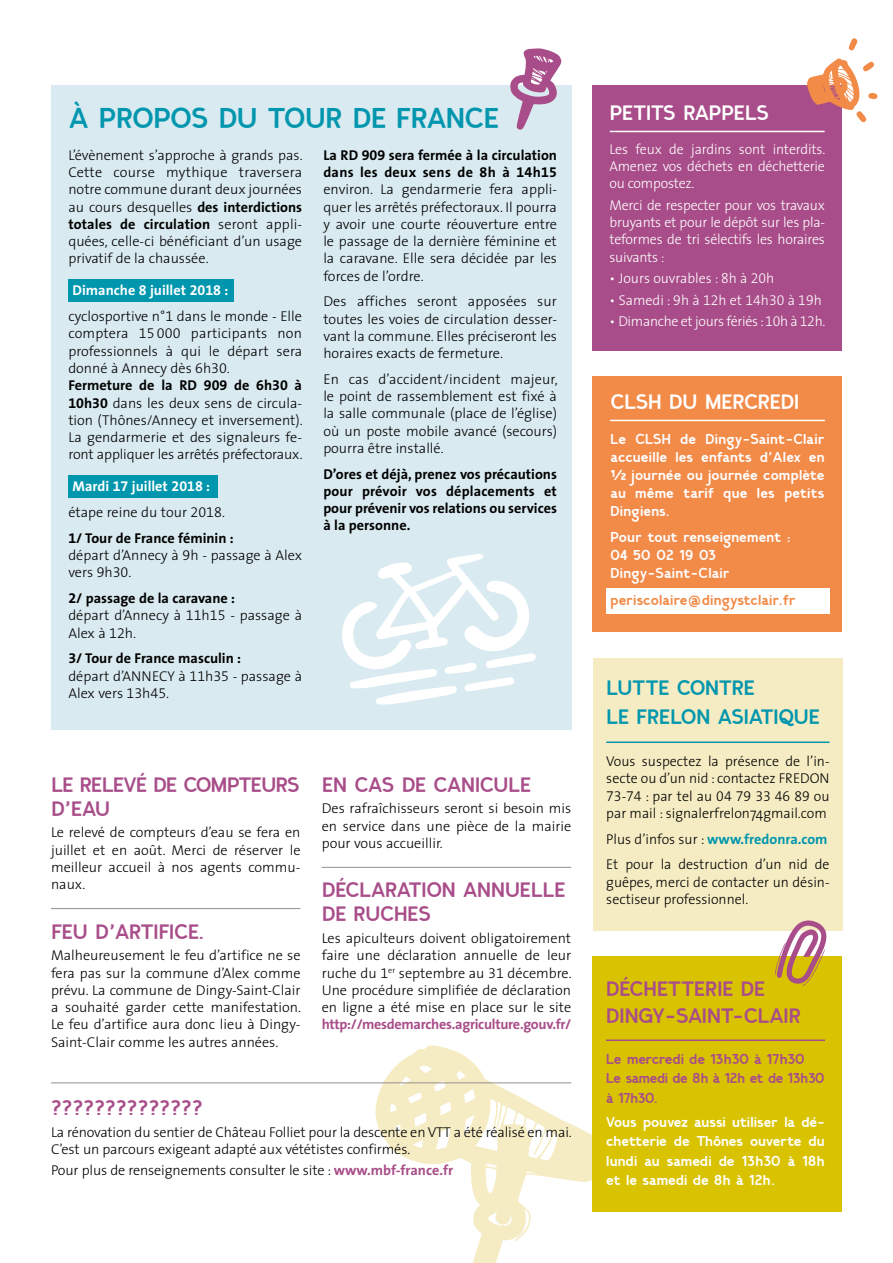
<style>
.page{position:relative;width:893px;height:1263px;background:#fff}
.page>*{position:absolute;margin:0;border:0;box-sizing:border-box;transform-origin:0 0}
.t1{font:700 33px "Calvin";letter-spacing:-.04em;color:#0096ae}
.t2{font:700 24px/24px "Calvin";letter-spacing:-.04em;color:#a84d89}
.t3{font:700 24px/28.8px "Calvin";letter-spacing:-.04em;color:#0096ae}
.t4{font:700 24px "Calvin";letter-spacing:-.04em;color:#fff}
.t5{font:700 16.5px/18px "Calvin";letter-spacing:-.03em;color:#fff;text-align:justify}
.t6{font:700 16.5px/19.5px "Calvin";letter-spacing:-.045em;color:#a84d89}
.t7{font:700 16.5px "Calvin";letter-spacing:-.03em;color:#f28a48}
.t8{font:300 14.25px/17.2px "The Sans";color:#000}
.t9{font:300 14.25px/17.2px "The Sans";letter-spacing:-.015em;color:#fff;text-align:justify}
.t10{font:700 14.25px/17.2px "The Sans";color:#000}
.t11{font:700 14.25px "The Sans";letter-spacing:-.02em;color:#a84d89}
.t12{font:14.25px "The Sans Light Expert";color:#000}
.s1{font-weight:700}
.s2{font-weight:700;color:#fff}
.s3{font-family:"The Sans Bold Expert";font-weight:400;color:#fff}
.s4{font-family:"The Sans Light Expert";font-weight:400}
.s5{font-family:"The Sans Bold Expert";font-weight:400}
.s6{color:#fff}
.s7{font-weight:300}
.s8{font-weight:700;color:#a84d89}
.s9{font-family:"The Sans";font-weight:300}
.s10{font-weight:700;color:#0096ae}
</style>
<div class="page">
<svg style="left:375px;top:1045px;width:217px;height:218px"></svg>
<hr style="left:51px;top:1082px;width:520px;height:1px;background:#93918a">
<hr style="left:322px;top:867px;width:249px;height:1px;background:#93918a">
<div style="left:592px;top:85px;width:250px;height:266px;background:#a84d89"></div>
<hr style="left:610px;top:131px;width:215px;height:1px;background:#fff">
<svg style="left:807px;top:38px;width:71px;height:84px"></svg>
<div style="left:51px;top:85px;width:520px;height:645px;background:#d9eaf0"></div>
<svg style="left:510px;top:48px;width:51px;height:82px"></svg>
<hr style="left:51px;top:908px;width:249px;height:1px;background:#93918a">
<div style="left:593px;top:658px;width:249px;height:273px;background:#f5ecc3"></div>
<hr style="left:606px;top:741px;width:223px;height:2px;background:#0096ae">
<div style="left:68px;top:279px;width:166px;height:23px;background:#0096ae"></div>
<div style="left:68px;top:475px;width:150px;height:23px;background:#0096ae"></div>
<svg style="left:342px;top:553px;width:194px;height:152px"></svg>
<div style="left:593px;top:377px;width:249px;height:255px;background:#f28a48"></div>
<hr style="left:610px;top:420px;width:215px;height:1px;background:#fff">
<div style="left:606px;top:588px;width:223px;height:26px;background:#fff"></div>
<div style="left:592px;top:957px;width:250px;height:255px;background:#d9c300"></div>
<hr style="left:606px;top:1039px;width:219px;height:2px;background:#a84d89">
<svg style="left:775px;top:920px;width:52px;height:66px"></svg>
<h1 class="t1" style="left:68px;top:101px;width:432px">À PROPOS DU TOUR DE FRANCE</h1>
<p class="t8" style="left:68px;top:146px;width:236px;text-align:justify">L’évènement s’approche à grands pas.<br>Cette course mythique traversera notre commune durant deux journées au cours desquelles <span class="s1">des interdictions totales de circulation</span> seront appli&shy;quées, celle-ci bénéficiant d’un usage privatif de la chaussée.</p>
<p class="t8" style="left:68px;top:277px;width:235px;line-height:25.8px"><span class="s2">Dimanche</span> <span class="s3">8</span> <span class="s2">juillet</span> <span class="s3">2018</span> <span class="s2">: </span>cyclosportive n°<span class="s4">1</span> dans le monde - Elle</p>
<p class="t8" style="left:68px;top:325px;width:236px">comptera <span class="s4">15 000</span> participants non professionnels à qui le départ sera donné à Annecy dès <span class="s4">6</span>h<span class="s4">30</span>.<br><span class="s1">Fermeture de la RD</span> <span class="s5">909</span> <span class="s1">de</span> <span class="s5">6</span><span class="s1">h</span><span class="s5">30</span> <span class="s1">à </span><span class="s5">10</span><span class="s1">h</span><span class="s5">30</span> dans les deux sens de circula&shy;tion (Thônes/Annecy et inversement).<br>La gendarmerie et des signaleurs fe&shy;ront appliquer les arrêtés préfectoraux.</p>
<p class="t10" style="left:68px;top:473px;width:167px;line-height:25.8px"><span class="s6">Mardi</span> <span class="s3">17</span> <span class="s6">juillet</span> <span class="s3">2018</span> <span class="s6">: </span><span class="s7">étape reine du tour</span> <span class="s4">2018</span><span class="s7">.<br></span><span class="s5">1</span>/ Tour de France féminin :</p>
<p class="t8" style="left:68px;top:546px;width:235px">départ d’Annecy à <span class="s4">9</span>h - passage à Alex vers <span class="s4">9</span>h<span class="s4">30</span>.</p>
<p class="t8" style="left:68px;top:589px;width:235px"><span class="s5">2</span><span class="s1">/ passage de la caravane :<br></span>départ d’Annecy à <span class="s4">11</span>h<span class="s4">15</span> - passage à<br>Alex à <span class="s4">12</span>h.</p>
<p class="t8" style="left:68px;top:649px;width:235px"><span class="s5">3</span><span class="s1">/ Tour de France masculin :<br></span>départ d’ANNECY à <span class="s4">11</span>h<span class="s4">35</span> - passage à<br>Alex vers <span class="s4">13</span>h<span class="s4">45</span>.</p>
<p class="t8" style="left:323px;top:146px;width:235px;text-align:justify"><span class="s1">La RD</span> <span class="s5">909</span> <span class="s1">sera fermée à la circulation dans les deux sens de</span> <span class="s5">8</span><span class="s1">h à</span> <span class="s5">14</span><span class="s1">h</span><span class="s5">15 </span>environ. La gendarmerie fera appli&shy;quer les arrêtés préfectoraux. Il pourra y avoir une courte réouverture entre le passage de la dernière féminine et la caravane. Elle sera décidée par les forces de l’ordre.</p>
<p class="t8" style="left:323px;top:292px;width:235px;text-align:justify">Des affiches seront apposées sur toutes les voies de circulation desser&shy;vant la commune. Elles préciseront les horaires exacts de fermeture.</p>
<p class="t8" style="left:323px;top:370px;width:236px;text-align:justify">En cas d’accident/incident majeur, le point de rassemblement est fixé à la salle communale (place de l’église) où un poste mobile avancé (secours) pourra être installé.</p>
<p class="t10" style="left:323px;top:465px;width:235px;text-align:justify">D’ores et déjà, prenez vos précautions pour prévoir vos déplacements et pour prévenir vos relations ou services à la personne.</p>
<h2 class="t2" style="left:51px;top:774px;width:251px">LE RELEVÉ DE COMPTEURS<br>D’EAU</h2>
<p class="t8" style="left:51px;top:823px;width:251px;text-align:justify">Le relevé de compteurs d’eau se fera en juillet et en août. Merci de réserver le meilleur accueil à nos agents commu&shy;naux.</p>
<h2 class="t2" style="left:51px;top:921px;width:155px">FEU D’ARTIFICE.</h2>
<p class="t8" style="left:51px;top:946px;width:252px;text-align:justify">Malheureusement le feu d’artifice ne se fera pas sur la commune d’Alex comme prévu. La commune de Dingy-Saint-Clair a souhaité garder cette manifestation.<br>Le feu d’artifice aura donc lieu à Dingy-Saint-Clair comme les autres années.</p>
<h2 class="t2" style="left:322px;top:774px;width:211px">EN CAS DE CANICULE</h2>
<p class="t8" style="left:322px;top:799px;width:251px;text-align:justify">Des rafraîchisseurs seront si besoin mis en service dans une pièce de la mairie pour vous accueillir.</p>
<h2 class="t2" style="left:322px;top:880px;width:245px">DÉCLARATION ANNUELLE<br>DE RUCHES</h2>
<p class="t8" style="left:322px;top:929px;width:252px;text-align:justify">Les apiculteurs doivent obligatoirement faire une déclaration annuelle de leur ruche du <span class="s4">1</span><sup>er</sup> septembre au <span class="s4">31</span> décembre.<br>Une procédure simplifiée de déclaration en ligne a été mise en place sur le site</p>
<p class="t11" style="left:322px;top:1012px;width:251px">http://mesdemarches.agriculture.gouv.fr/</p>
<h2 class="t2" style="left:51px;top:1097px;width:153px">??????????????</h2>
<p class="t8" style="left:51px;top:1123px;width:522px">La rénovation du sentier de Château Folliet pour la descente en VTT a été réalisé en mai.<br>C’est un parcours exigeant adapté aux vététistes confirmés.</p>
<p class="t8" style="left:51px;top:1161px;width:404px">Pour plus de renseignements consulter le site : <span class="s8">www.mbf-france.fr</span></p>
<h2 class="t4" style="left:609px;top:101px;width:161px">PETITS RAPPELS</h2>
<p class="t9" style="left:609px;top:140px;width:217px">Les feux de jardins sont interdits.<br>Amenez vos déchets en déchetterie ou compostez.</p>
<p class="t9" style="left:609px;top:196px;width:217px">Merci de respecter pour vos travaux bruyants et pour le dépôt sur les pla&shy;teformes de tri sélectifs les horaires suivants :</p>
<p class="t9" style="left:609px;top:269px;width:166px">• Jours ouvrables : 8h à <span class="s4">20</span>h</p>
<p class="t9" style="left:609px;top:291px;width:214px">• Samedi : <span class="s4">9</span>h à <span class="s4">12</span>h et <span class="s4">14</span>h<span class="s4">30</span> à <span class="s4">19</span>h</p>
<p class="t9" style="left:609px;top:312px;width:218px">• Dimanche et jours fériés : <span class="s4">10</span>h à <span class="s4">12</span>h.</p>
<h2 class="t4" style="left:610px;top:389px;width:191px">CLSH DU MERCREDI</h2>
<p class="t5" style="left:610px;top:431px;width:216px">Le CLSH de Dingy-Saint-Clair accueille les enfants d’Alex en ½ journée ou journée complète au même tarif que les petits Dingiens.</p>
<p class="t5" style="left:610px;top:529px;width:182px;text-align:left">Pour tout renseignement :<br>04 50 02 19 03<br>Dingy-Saint-Clair</p>
<p class="t7" style="left:610px;top:591px;width:187px">periscolaire@dingystclair.fr</p>
<h2 class="t3" style="left:606px;top:675px;width:215px">LUTTE CONTRE<br>LE FRELON ASIATIQUE</h2>
<p class="t8" style="left:606px;top:752px;width:225px">Vous suspectez la présence de l’in&shy;secte ou d’un nid : contactez FREDON</p>
<p class="t12" style="left:606px;top:784px;width:225px">73<span class="s9">-</span>74 <span class="s9">: par tel au</span> 04 79 33 46 89 <span class="s9">ou</span></p>
<p class="t8" style="left:606px;top:800px;width:225px;line-height:25.8px">par mail : signalerfrelon74gmail.com<br>Plus d’infos sur : <span class="s10">www.fredonra.com<br></span>Et pour la destruction d’un nid de</p>
<p class="t8" style="left:606px;top:873px;width:225px">guêpes, merci de contacter un désin&shy;sectiseur professionnel.</p>
<h2 class="t2" style="left:606px;top:977px;width:197px;line-height:27px">DÉCHETTERIE DE<br>DINGY-SAINT-CLAIR</h2>
<p class="t6" style="left:606px;top:1050px;width:220px">Le mercredi de 13h30 à 17h30<br>Le samedi de 8h à 12h et de 13h30 à 17h30.</p>
<p class="t5" style="left:606px;top:1113px;width:221px;line-height:19.5px">Vous pouvez aussi utiliser la dé&shy;chetterie de Thônes ouverte du lundi au samedi de 13h30 à 18h et le samedi de 8h à 12h.</p>
</div>
